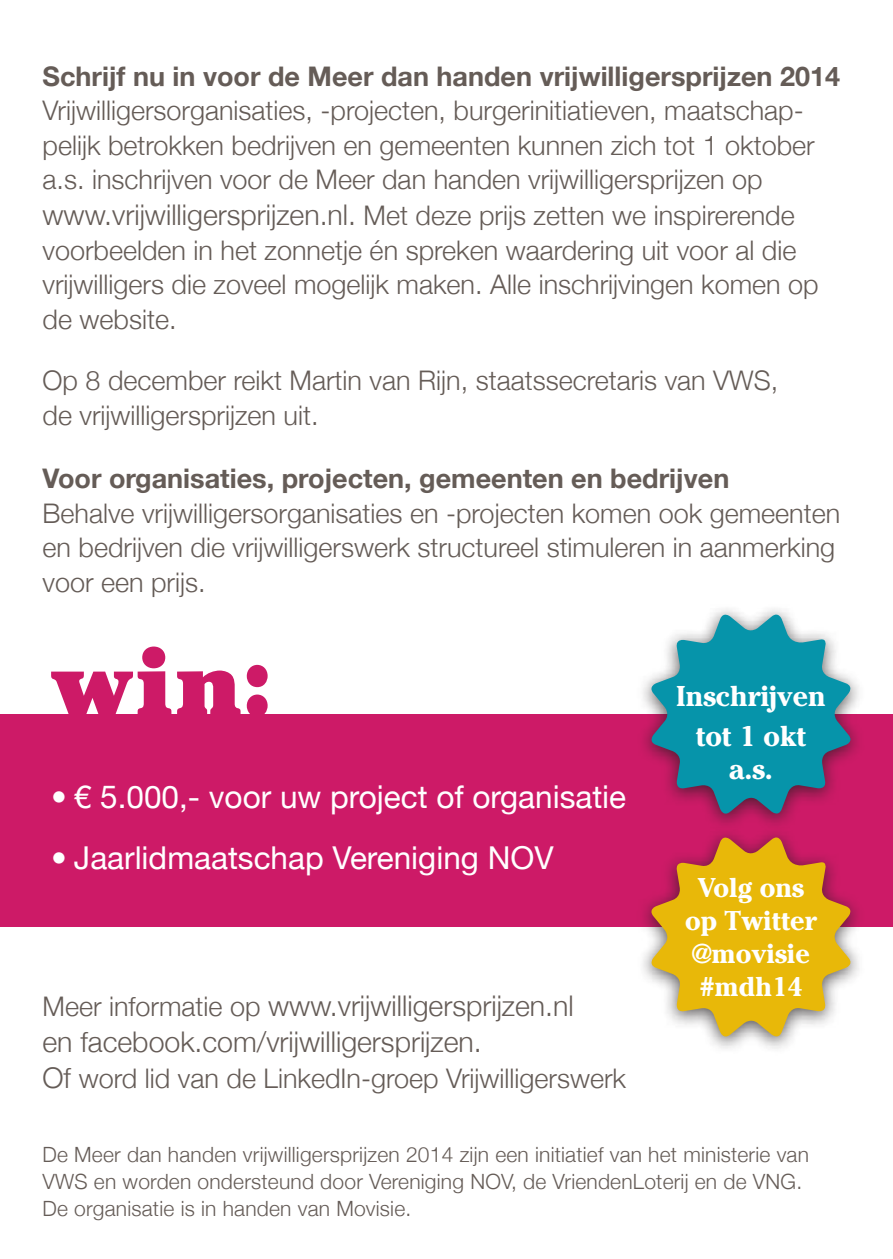
<style>
.page{position:relative;width:893px;height:1259px;background:#fff}
.page>*{position:absolute;margin:0;border:0;box-sizing:border-box;transform-origin:0 0}
.t1{font:900 96px "Cheltenham";color:#cd1a67}
.t2{font:31.5px "Helvetica Neue";color:#fff}
.brood{font:300 28.5px/36px "Helvetica Neue";color:#655c57}
.t3{font:700 28.5px "Cheltenham";color:#fff}
.brood-2{font:300 27px/34.8px "Helvetica Neue";color:#655c57}
.brood-3{font:700 27px "Helvetica Neue";color:#655c57}
.t4{font:700 27px/33px "Cheltenham";color:#fff}
.t5{font:300 21px/27px "Helvetica Neue";letter-spacing:.01em;color:#655c57}
.s1{font-size:28.5px}
.s2{font-size:27px}
</style>
<div class="page">
<div style="left:0;top:714px;width:893px;height:213px;background:#cd1a67"></div>
<div style="left:636px;top:602px;width:230px;height:230px;background:#231f20;opacity:.75"></div>
<svg style="left:648px;top:611px;width:206px;height:206px"></svg>
<div style="left:636px;top:825px;width:230px;height:230px;background:#231f20;opacity:.75"></div>
<svg style="left:648px;top:833px;width:206px;height:207px"></svg>
<p class="brood-3" style="left:43px;top:55px;width:799px">Schrijf nu in voor de Meer dan handen vrijwilligersprijzen 2014</p>
<p class="brood-2" style="left:43px;top:93px;width:778px">Vrijwilligersorganisaties, -projecten, burgerinitiatieven, maatschap&shy;pelijk betrokken bedrijven en gemeenten kunnen zich tot 1 oktober a.s. inschrijven voor de Meer dan handen vrijwilligersprijzen op <span class="s1">www.vrijwilligersprijzen.nl.</span> Met deze prijs zetten we inspirerende voorbeelden in het zonnetje én spreken waardering uit voor al die vrijwilligers die zoveel mogelijk maken. Alle inschrijvingen komen op de website.</p>
<p class="brood-2" style="left:43px;top:363px;width:737px">Op 8 december reikt Martin van Rijn, staatssecretaris van VWS, de vrijwilligersprijzen uit.</p>
<p class="brood-3" style="left:43px;top:457px;width:688px">Voor organisaties, projecten, gemeenten en bedrijven</p>
<p class="brood-2" style="left:43px;top:495px;width:799px">Behalve vrijwilligersorganisaties en -projecten komen ook gemeenten en bedrijven die vrijwilligerswerk structureel stimuleren in aanmerking voor een prijs.</p>
<p class="t1" style="left:51px;top:624px;width:222px">win:</p>
<p class="t2" style="left:51px;top:778px;width:577px">• € 5.000,- voor uw project of organisatie</p>
<p class="t2" style="left:51px;top:838px;width:504px">• Jaarlidmaatschap Vereniging NOV</p>
<p class="brood" style="left:43px;top:987px;width:533px"><span class="s2">Meer informatie op</span> www.vrijwilligersprijzen.nl en facebook.com/vrijwilligersprijzen.</p>
<p class="brood-2" style="left:43px;top:1060px;width:585px"><span class="s1">Of</span> word lid van de LinkedIn-groep Vrijwilligerswerk</p>
<p class="t3" style="left:676px;top:679px;width:151px">Inschrijven</p>
<p class="t3" style="left:696px;top:719px;width:112px">tot 1 okt</p>
<p class="t3" style="left:729px;top:752px;width:45px">a.s.</p>
<p class="t4" style="left:698px;top:870px;width:108px">Volg ons</p>
<p class="t4" style="left:685px;top:903px;width:133px">op Twitter</p>
<p class="t4" style="left:692px;top:936px;width:120px">@movisie #mdh14</p>
<p class="t5" style="left:43px;top:1141px;width:768px">De Meer dan handen vrijwilligersprijzen 2014 zijn een initiatief van het ministerie van<br>VWS en worden ondersteund door Vereniging NOV, de VriendenLoterij en de VNG.<br>De organisatie is in handen van Movisie.</p>
</div>
